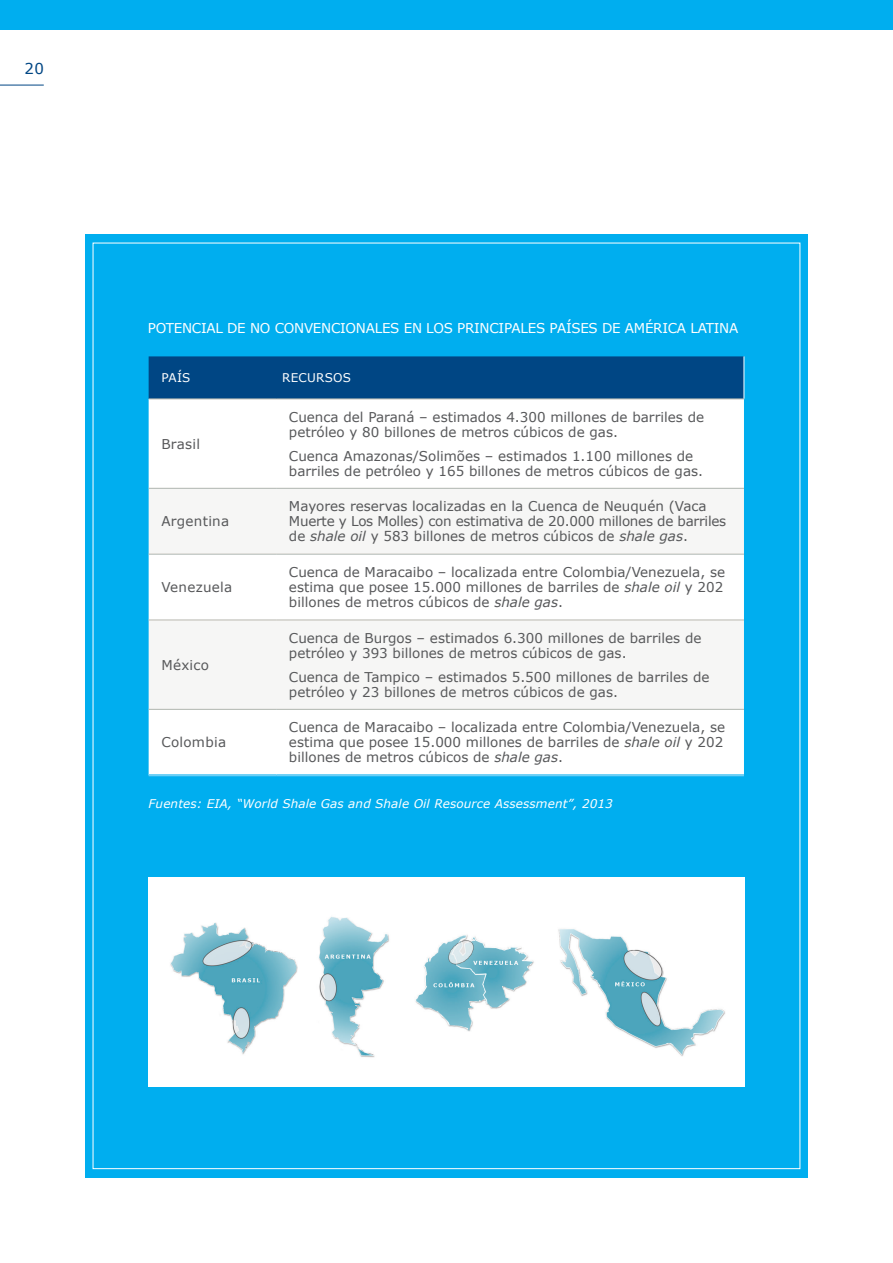
<style>
.page{position:relative;width:893px;height:1263px;background:#fff}
.page>*{position:absolute;margin:0;border:0;box-sizing:border-box;transform-origin:0 0}
.t1{font:15px "Verdana";color:#004684}
.t2{font:13.5px/15px "Verdana";color:#57585a}
.t3{font:13.5px "Verdana";letter-spacing:-.02em;color:#fff}
.t4{font:13.5px "Verdana";letter-spacing:.02em;color:#57585a}
.t5{font:italic 12px "Verdana";letter-spacing:.01em;color:#fff}
.t6{font:12px "Verdana";letter-spacing:.02em;color:#fff}
.s1{font-style:italic}
</style>
<div class="page">
<div style="left:85px;top:234px;width:723px;height:943px;background:#00aeef"></div>
<hr style="left:0;top:85px;width:44px;height:1px;background:#004684">
<div style="left:0;top:0;width:893px;height:30px;background:#00aeef"></div>
<div style="left:149px;top:356px;width:595px;height:43px;background:#004684"></div>
<div style="left:149px;top:400px;width:595px;height:374px;background:#fff"></div>
<svg style="left:149px;top:489px;width:595px;height:220px;background:#f8f8f7"></svg>
<hr style="left:149px;top:399px;width:127px;height:1px;background:#bab8af">
<hr style="left:276px;top:399px;width:468px;height:1px;background:#bab8af">
<hr style="left:149px;top:488px;width:127px;height:1px;background:#bab8af">
<hr style="left:276px;top:488px;width:468px;height:1px;background:#bab8af">
<hr style="left:149px;top:554px;width:127px;height:1px;background:#bab8af">
<hr style="left:276px;top:554px;width:468px;height:1px;background:#bab8af">
<hr style="left:149px;top:620px;width:127px;height:1px;background:#bab8af">
<hr style="left:276px;top:620px;width:468px;height:1px;background:#bab8af">
<hr style="left:149px;top:709px;width:127px;height:1px;background:#bab8af">
<hr style="left:276px;top:709px;width:468px;height:1px;background:#bab8af">
<hr style="left:744px;top:356px;width:1px;height:43px;background:#fff">
<hr style="left:149px;top:774px;width:127px;height:2px;background:#6bcff6">
<hr style="left:276px;top:774px;width:468px;height:2px;background:#6bcff6">
<img style="left:148px;top:877px;width:597px;height:210px">
<p class="t1" style="left:24px;top:59px;width:21px">20</p>
<p class="t3" style="left:148px;top:319px;width:592px">POTENCIAL DE NO CONVENCIONALES EN LOS PRINCIPALES PAÍSES DE AMÉRICA LATINA</p>
<p class="t6" style="left:161px;top:370px;width:31px">PAÍS</p>
<p class="t6" style="left:282px;top:370px;width:70px">RECURSOS</p>
<p class="t2" style="left:161px;top:436px;width:40px">Brasil</p>
<p class="t4" style="left:161px;top:513px;width:69px">Argentina</p>
<p class="t4" style="left:161px;top:579px;width:72px">Venezuela</p>
<p class="t2" style="left:161px;top:657px;width:49px">México</p>
<p class="t2" style="left:289px;top:409px;width:417px">Cuenca del Paraná – estimados 4.300 millones de barriles de petróleo y 80 billones de metros cúbicos de gas.</p>
<p class="t2" style="left:289px;top:448px;width:416px">Cuenca Amazonas/Solimões – estimados 1.100 millones de barriles de petróleo y 165 billones de metros cúbicos de gas.</p>
<p class="t2" style="left:289px;top:498px;width:439px">Mayores reservas localizadas en la Cuenca de Neuquén (Vaca<br>Muerte y Los Molles) con estimativa de 20.000 millones de barriles de <span class="s1">shale oil</span> y 583 billones de metros cúbicos de <span class="s1">shale gas</span>.</p>
<p class="t2" style="left:289px;top:564px;width:438px">Cuenca de Maracaibo – localizada entre Colombia/Venezuela, se estima que posee 15.000 millones de barriles de <span class="s1">shale oil</span> y 202 billones de metros cúbicos de <span class="s1">shale gas</span>.</p>
<p class="t2" style="left:289px;top:630px;width:414px">Cuenca de Burgos – estimados 6.300 millones de barriles de petróleo y 393 billones de metros cúbicos de gas.</p>
<p class="t2" style="left:289px;top:669px;width:422px">Cuenca de Tampico – estimados 5.500 millones de barriles de petróleo y 23 billones de metros cúbicos de gas.</p>
<p class="t2" style="left:289px;top:719px;width:438px">Cuenca de Maracaibo – localizada entre Colombia/Venezuela, se estima que posee 15.000 millones de barriles de <span class="s1">shale oil</span> y 202 billones de metros cúbicos de <span class="s1">shale gas</span>.</p>
<p class="t5" style="left:149px;top:796px;width:466px">Fuentes: EIA, “World Shale Gas and Shale Oil Resource Assessment”, 2013</p>
<p class="t4" style="left:161px;top:734px;width:66px">Colombia</p>
</div>
